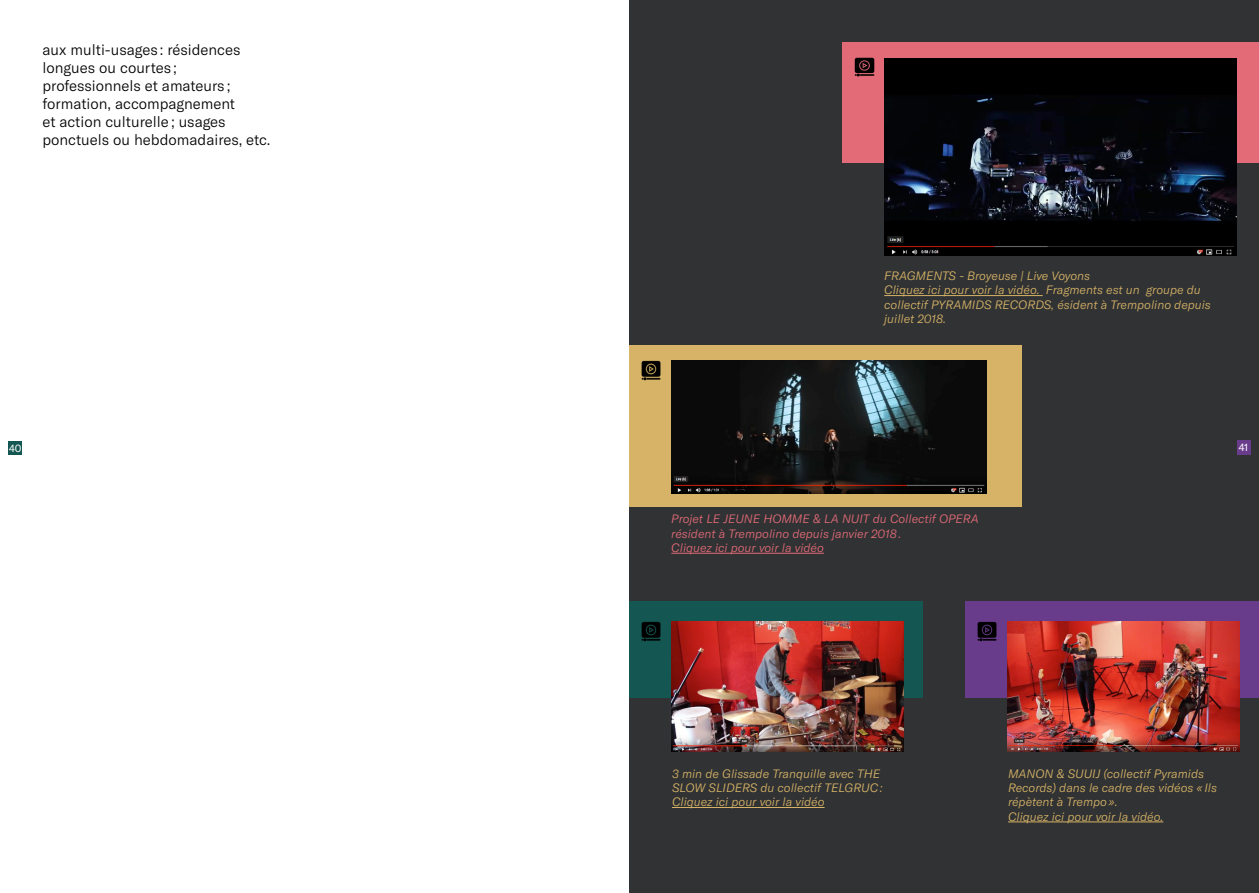
<style>
.page{position:relative;width:1259px;height:893px;background:#fff}
.page>*{position:absolute;margin:0;border:0;box-sizing:border-box;transform-origin:0 0}
.t1{font:300 15px/18px "GT America";color:#000}
.t2{font:italic 300 12px/14.4px "GT America";color:#d6b366}
.t3{font:italic 300 12px/14.4px "GT America";color:#e26b77}
.t4{font:10.5px "GT America";color:#fff}
</style>
<div class="page">
<div style="left:629px;top:0;width:630px;height:893px;background:#313234"></div>
<div style="left:8px;top:441px;width:14px;height:14px;background:#145752"></div>
<div style="left:1236px;top:441px;width:14px;height:14px;background:#683b8b"></div>
<div style="left:1236px;top:440px;width:14px;height:13px;background:#683b8b"></div>
<div style="left:842px;top:43px;width:417px;height:120px;background:#e26b77"></div>
<hr style="left:884px;top:295px;width:158px;height:1px;background:#d6b366">
<img style="left:884px;top:58px;width:352px;height:198px">
<img style="left:854px;top:57px;width:21px;height:20px">
<div style="left:629px;top:345px;width:393px;height:162px;background:#d6b366"></div>
<hr style="left:671px;top:553px;width:153px;height:1px;background:#e26b77">
<img style="left:671px;top:360px;width:315px;height:134px">
<img style="left:641px;top:360px;width:20px;height:21px">
<div style="left:629px;top:602px;width:294px;height:96px;background:#145752"></div>
<hr style="left:672px;top:807px;width:152px;height:1px;background:#d6b366">
<img style="left:671px;top:621px;width:232px;height:130px">
<img style="left:641px;top:622px;width:20px;height:20px">
<div style="left:965px;top:602px;width:294px;height:96px;background:#683b8b"></div>
<hr style="left:1008px;top:822px;width:155px;height:1px;background:#d6b366">
<img style="left:1007px;top:621px;width:232px;height:131px">
<img style="left:977px;top:621px;width:20px;height:21px">
<p class="t1" style="left:43px;top:40px;width:229px">aux multi-usages : résidences longues ou courtes ; professionnels et amateurs ; formation, accompagnement<br>et action culturelle ; usages ponctuels ou hebdomadaires, etc.</p>
<p class="t4" style="left:9px;top:442px;width:14px">40</p>
<p class="t2" style="left:884px;top:269px;width:328px">FRAGMENTS - Broyeuse | Live Voyons<br>Cliquez ici pour voir la vidéo. Fragments est un groupe du collectif PYRAMIDS RECORDS, ésident à Trempolino depuis juillet 2018.</p>
<p class="t3" style="left:671px;top:512px;width:309px">Projet LE JEUNE HOMME &amp; LA NUIT du Collectif OPERA résident à Trempolino depuis janvier 2018.<br>Cliquez ici pour voir la vidéo</p>
<p class="t4" style="left:1238px;top:441px;width:11px">41</p>
<p class="t2" style="left:672px;top:766px;width:212px">3 min de Glissade Tranquille avec THE<br>SLOW SLIDERS du collectif TELGRUC:<br>Cliquez ici pour voir la vidéo</p>
<p class="t2" style="left:1008px;top:766px;width:210px">MANON &amp; SUUIJ (collectif Pyramids<br>Records) dans le cadre des vidéos « Ils répètent à Trempo».<br>Cliquez ici pour voir la vidéo.</p>
</div>
